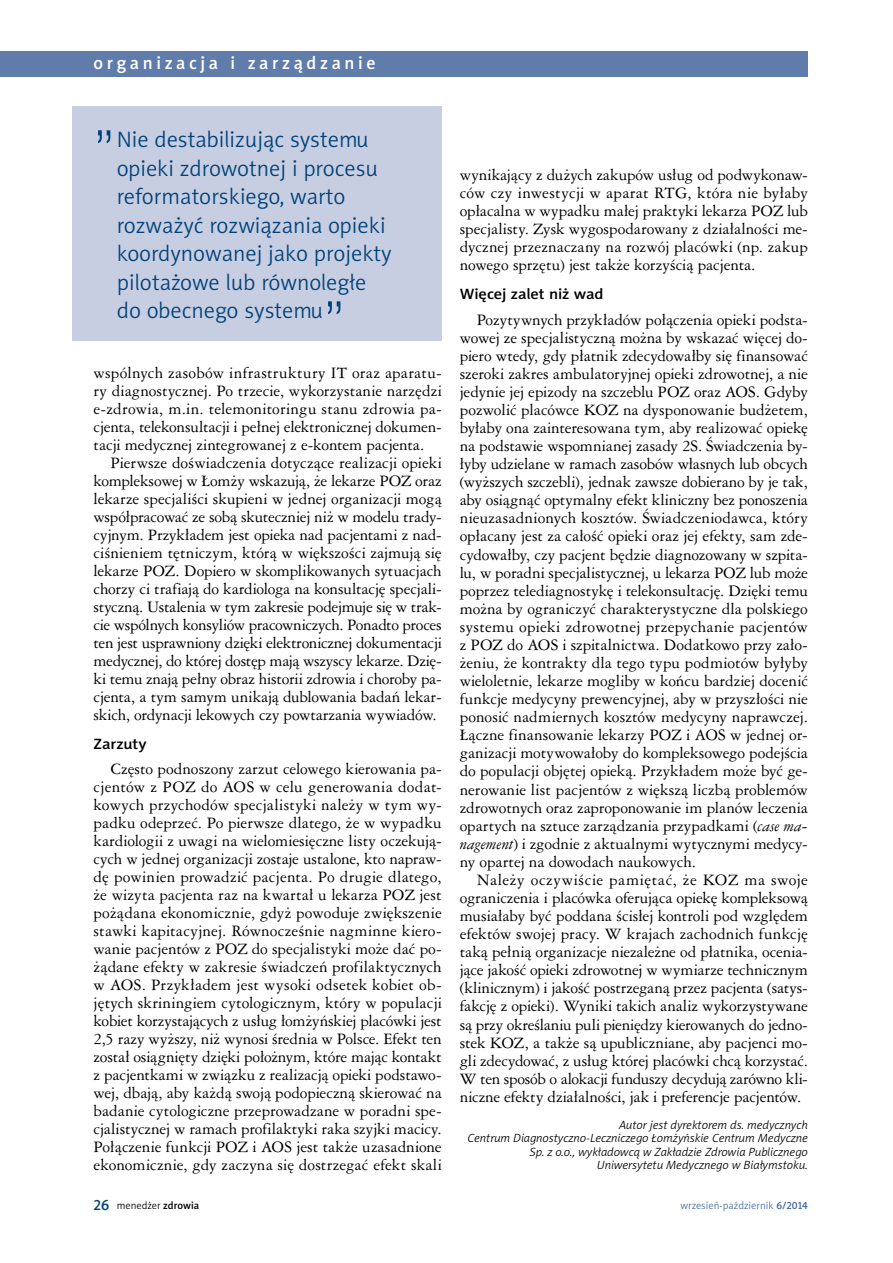
<style>
.page{position:relative;width:893px;height:1263px;background:#fff}
.page>*{position:absolute;margin:0;border:0;box-sizing:border-box;transform-origin:0 0}
.t1{font:52.5px "Swis 721 Lt PL";color:#004177}
.t2{font:22.5px/28.5px "Naomi Sans EFN Light";color:#004177}
.t3{font:18px "Naomi Sans EFN Medium";letter-spacing:.2em;color:#fff}
.t4{font:15px/18.1px "Ameri Garmnd PL";letter-spacing:-.005em;color:#000;text-align:justify}
.t5{font:15px "Naomi Sans EFN Medium";letter-spacing:-.01em;color:#000;scale:1.1 1}
.t6{font:italic 12px/13.5px "Naomi Sans EFN Light";color:#000;text-align:right}
.t7{font:10.5px "Naomi Sans EFN Light";color:#456b9c}
.t8{font:10.5px "Naomi Sans EFN Light";color:#000}
.s1{font-style:italic}
.s2{font-family:"Naomi Sans EFN Medium";font-size:15px;color:#004177}
.s3{font-family:"Naomi Sans EFN Medium"}
</style>
<div class="page">
<div style="left:0;top:51px;width:808px;height:26px;background:#607caa"></div>
<div style="left:72px;top:106px;width:370px;height:235px;background:#c7cee2"></div>
<p class="t3" style="left:94px;top:52px;width:284px">organizacja i zarządzanie</p>
<h1 class="t1" style="left:93px;top:116px;width:24px">”</h1>
<h2 class="t2" style="left:117px;top:125px;width:276px">Nie destabilizując systemu opieki zdrowotnej i procesu reformatorskiego, warto rozważyć rozwiązania opieki koordynowanej jako projekty pilotażowe lub równoległe do obecnego systemu</h2>
<h1 class="t1" style="left:323px;top:287px;width:24px">”</h1>
<p class="t4" style="left:94px;top:363px;width:350px">wspólnych zasobów infrastruktury IT oraz aparatu&shy;ry diagnostycznej. Po trzecie, wykorzystanie narzędzi e-zdrowia, m.in. telemonitoringu stanu zdrowia pa&shy;cjenta, telekonsultacji i pełnej elektronicznej dokumen&shy;tacji medycznej zintegrowanej z e-kontem pacjenta.</p>
<p class="t4" style="left:94px;top:453px;width:350px;text-indent:17px">Pierwsze doświadczenia dotyczące realizacji opieki kompleksowej w Łomży wskazują, że lekarze POZ oraz lekarze specjaliści skupieni w jednej organizacji mogą współpracować ze sobą skuteczniej niż w modelu trady&shy;cyjnym. Przykładem jest opieka nad pacjentami z nad&shy;ciśnieniem tętniczym, którą w większości zajmują się lekarze POZ. Dopiero w skomplikowanych sytuacjach chorzy ci trafiają do kardiologa na konsultację specjali&shy;styczną. Ustalenia w tym zakresie podejmuje się w trak&shy;cie wspólnych konsyliów pracowniczych. Ponadto proces ten jest usprawniony dzięki elektronicznej dokumentacji medycznej, do której dostęp mają wszyscy lekarze. Dzię&shy;ki temu znają pełny obraz historii zdrowia i choroby pa&shy;cjenta, a tym samym unikają dublowania badań lekar&shy;skich, ordynacji lekowych czy powtarzania wywiadów.</p>
<p class="t5" style="left:94px;top:735px;width:50px">Zarzuty</p>
<p class="t4" style="left:94px;top:759px;width:350px;text-indent:17px">Często podnoszony zarzut celowego kierowania pa&shy;cjentów z POZ do AOS w celu generowania dodat&shy;kowych przychodów specjalistyki należy w tym wy&shy;padku odeprzeć. Po pierwsze dlatego, że w wypadku kardiologii z uwagi na wielomiesięczne listy oczekują&shy;cych w jednej organizacji zostaje ustalone, kto napraw&shy;dę powinien prowadzić pacjenta. Po drugie dlatego, że wizyta pacjenta raz na kwartał u lekarza POZ jest pożądana ekonomicznie, gdyż powoduje zwiększenie stawki kapitacyjnej. Równocześnie nagminne kiero&shy;wanie pacjentów z POZ do specjalistyki może dać po&shy;żądane efekty w zakresie świadczeń profilaktycznych w AOS. Przykładem jest wysoki odsetek kobiet ob&shy;jętych skriningiem cytologicznym, który w populacji kobiet korzystających z usług łomżyńskiej placówki jest 2,5 razy wyższy, niż wynosi średnia w Polsce. Efekt ten został osiągnięty dzięki położnym, które mając kontakt z pacjentkami w związku z realizacją opieki podstawo&shy;wej, dbają, aby każdą swoją podopieczną skierować na badanie cytologiczne przeprowadzane w poradni spe&shy;cjalistycznej w ramach profilaktyki raka szyjki macicy.<br>Połączenie funkcji POZ i AOS jest także uzasadnione ekonomicznie, gdy zaczyna się dostrzegać efekt skali</p>
<p class="t4" style="left:460px;top:165px;width:350px">wynikający z dużych zakupów usług od podwykonaw&shy;ców czy inwestycji w aparat RTG, która nie byłaby opłacalna w wypadku małej praktyki lekarza POZ lub specjalisty. Zysk wygospodarowany z działalności me&shy;dycznej przeznaczany na rozwój placówki (np. zakup nowego sprzętu) jest także korzyścią pacjenta.</p>
<p class="t5" style="left:460px;top:285px;width:132px">Więcej zalet niż wad</p>
<p class="t4" style="left:460px;top:310px;width:350px;text-indent:17px">Pozytywnych przykładów połączenia opieki podsta&shy;wowej ze specjalistyczną można by wskazać więcej do&shy;piero wtedy, gdy płatnik zdecydowałby się finansować szeroki zakres ambulatoryjnej opieki zdrowotnej, a nie jedynie jej epizody na szczeblu POZ oraz AOS. Gdyby pozwolić placówce KOZ na dysponowanie budżetem, byłaby ona zainteresowana tym, aby realizować opiekę na podstawie wspomnianej zasady 2S. Świadczenia by&shy;łyby udzielane w ramach zasobów własnych lub obcych (wyższych szczebli), jednak zawsze dobierano by je tak, aby osiągnąć optymalny efekt kliniczny bez ponoszenia nieuzasadnionych kosztów. Świadczeniodawca, który opłacany jest za całość opieki oraz jej efekty, sam zde&shy;cydowałby, czy pacjent będzie diagnozowany w szpita&shy;lu, w poradni specjalistycznej, u lekarza POZ lub może poprzez telediagnostykę i telekonsultację. Dzięki temu można by ograniczyć charakterystyczne dla polskiego systemu opieki zdrowotnej przepychanie pacjentów z POZ do AOS i szpitalnictwa. Dodatkowo przy zało&shy;żeniu, że kontrakty dla tego typu podmiotów byłyby wieloletnie, lekarze mogliby w końcu bardziej docenić funkcje medycyny prewencyjnej, aby w przyszłości nie ponosić nadmiernych kosztów medycyny naprawczej.<br>Łączne finansowanie lekarzy POZ i AOS w jednej or&shy;ganizacji motywowałoby do kompleksowego podejścia do populacji objętej opieką. Przykładem może być ge&shy;nerowanie list pacjentów z większą liczbą problemów zdrowotnych oraz zaproponowanie im planów leczenia opartych na sztuce zarządzania przypadkami (<span class="s1">case ma&shy;nagement</span>) i zgodnie z aktualnymi wytycznymi medycy&shy;ny opartej na dowodach naukowych.</p>
<p class="t4" style="left:460px;top:870px;width:350px;text-indent:17px">Należy oczywiście pamiętać, że KOZ ma swoje ograniczenia i placówka oferująca opiekę kompleksową musiałaby być poddana ścisłej kontroli pod względem efektów swojej pracy. W krajach zachodnich funkcję taką pełnią organizacje niezależne od płatnika, ocenia&shy;jące jakość opieki zdrowotnej w wymiarze technicznym (klinicznym) i jakość postrzeganą przez pacjenta (satys&shy;fakcję z opieki). Wyniki takich analiz wykorzystywane są przy określaniu puli pieniędzy kierowanych do jedno&shy;stek KOZ, a także są upubliczniane, aby pacjenci mo&shy;gli zdecydować, z usług której placówki chcą korzystać.<br>W ten sposób o alokacji funduszy decydują zarówno kli&shy;niczne efekty działalności, jak i preferencje pacjentów.</p>
<p class="t6" style="left:467px;top:1118px;width:342px">Autor jest dyrektorem ds. medycznych<br>Centrum Diagnostyczno-Leczniczego Łomżyńskie Centrum Medyczne Sp. z o.o., wykładowcą w Zakładzie Zdrowia Publicznego Uniwersytetu Medycznego w Białymstoku.</p>
<p class="t8" style="left:94px;top:1199px;width:107px"><span class="s2">26</span> menedżer <span class="s3">zdrowia</span></p>
<p class="t7" style="left:680px;top:1199px;width:129px">wrzesień-październik <span class="s3">6/2014</span></p>
</div>
